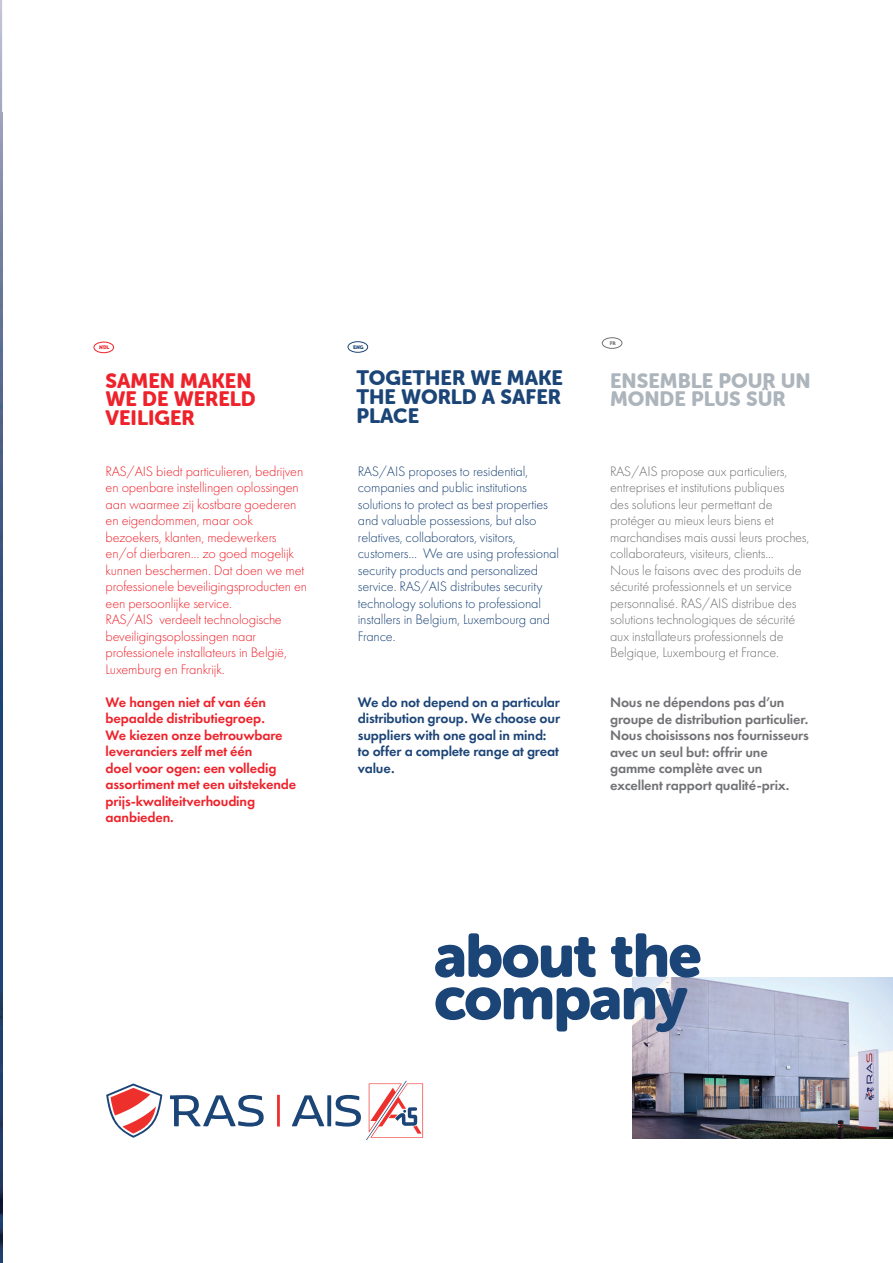
<style>
.page{position:relative;width:893px;height:1263px;background:#fff}
.page>*{position:absolute;margin:0;border:0;box-sizing:border-box;transform-origin:0 0}
.t1{font:60.9px "Museo Sans Rounded 900";letter-spacing:-.025em;color:#1b4477}
.t2{font:20.55px/18.8px "Museo Sans Rounded 900";color:#1b4477;text-align:justify}
.t3{font:20.55px/18.8px "Museo Sans Rounded 900";color:#ee222b}
.t4{font:20.55px/18.8px "Museo Sans Rounded 900";color:#adb5bc}
.t5{font:300 14.25px/16.5px "Futura PT";letter-spacing:-.01em;color:#ee222b}
.t6{font:300 14.25px/16.5px "Futura PT";letter-spacing:-.01em;color:#717275}
.t7{font:300 14.25px/16.5px "Futura PT";letter-spacing:-.01em;color:#1b4477}
.t8{font:600 14.25px/16.5px "Futura PT";letter-spacing:-.01em;color:#ee222b}
.t9{font:600 14.25px/16.5px "Futura PT";letter-spacing:-.01em;color:#717275}
.t10{font:600 14.25px/16.5px "Futura PT";letter-spacing:-.01em;color:#1b4477}
.t11{font:4.95px "Museo 900";color:#ee222b}
.t12{font:4.95px "Museo 900";color:#1b4477}
.t13{font:4.95px "Museo 900";color:#717275}
</style>
<div class="page">
<img style="left:0;top:112px;width:2px;height:1151px">
<div style="left:94px;top:342px;width:20px;height:11px;border:1px solid #ee222b;border-radius:50%"></div>
<div style="left:602px;top:337px;width:20px;height:12px;border:1px solid #717275;border-radius:50%"></div>
<svg style="left:106px;top:1083px;width:56px;height:55px"></svg>
<svg style="left:170px;top:1095px;width:94px;height:31px"></svg>
<svg style="left:292px;top:1095px;width:32px;height:31px"></svg>
<svg style="left:335px;top:1081px;width:88px;height:59px"></svg>
<svg style="left:327px;top:1095px;width:4px;height:31px"></svg>
<hr style="left:277px;top:1095px;width:3px;height:31px;background:#ee302d">
<img style="left:632px;top:978px;width:261px;height:161px">
<div style="left:348px;top:341px;width:20px;height:12px;border:1px solid #1b4477;border-radius:50%"></div>
<p class="t11" style="left:99px;top:345px;width:12px">NDL</p>
<h2 class="t3" style="left:106px;top:371px;width:152px">SAMEN MAKEN<br>WE DE WERELD<br>VEILIGER</h2>
<p class="t5" style="left:106px;top:463px;width:203px">RAS/AIS biedt particulieren, bedrijven en openbare instellingen oplossingen aan waarmee zij kostbare goederen en eigendommen, maar ook bezoekers, klanten, medewerkers en/of dierbaren… zo goed mogelijk kunnen beschermen. Dat doen we met professionele beveiligingsproducten en een persoonlijke service.<br>RAS/AIS verdeelt technologische beveiligingsoplossingen naar professionele installateurs in België, Luxemburg en Frankrijk.</p>
<p class="t8" style="left:106px;top:694px;width:192px">We hangen niet af van één bepaalde distributiegroep.<br>We kiezen onze betrouwbare leveranciers zelf met één<br>doel voor ogen: een volledig assortiment met een uitstekende prijs-kwaliteitverhouding aanbieden.</p>
<p class="t12" style="left:353px;top:344px;width:12px">ENG</p>
<h2 class="t2" style="left:356px;top:369px;width:208px">TOGETHER WE MAKE THE WORLD A SAFER PLACE</h2>
<p class="t7" style="left:358px;top:463px;width:203px">RAS/AIS proposes to residential, companies and public institutions solutions to protect as best properties and valuable possessions, but also relatives, collaborators, visitors, customers… We are using professional security products and personalized service. RAS/AIS distributes security technology solutions to professional installers in Belgium, Luxembourg and France.</p>
<p class="t10" style="left:358px;top:694px;width:204px">We do not depend on a particular distribution group. We choose our suppliers with one goal in mind: to offer a complete range at great value.</p>
<p class="t13" style="left:610px;top:340px;width:8px">FR</p>
<h2 class="t4" style="left:610px;top:371px;width:202px">ENSEMBLE POUR UN<br>MONDE PLUS SÛR</h2>
<p class="t6" style="left:610px;top:463px;width:201px">RAS/AIS propose aux particuliers, entreprises et institutions publiques<br>des solutions leur permettant de protéger au mieux leurs biens et marchandises mais aussi leurs proches, collaborateurs, visiteurs, clients...<br>Nous le faisons avec des produits de sécurité professionnels et un service personnalisé. RAS/AIS distribue des solutions technologiques de sécurité aux installateurs professionnels de Belgique, Luxembourg et France.</p>
<p class="t9" style="left:610px;top:694px;width:200px">Nous ne dépendons pas d’un groupe de distribution particulier.<br>Nous choisissons nos fournisseurs avec un seul but: offrir une gamme complète avec un excellent rapport qualité-prix.</p>
<h1 class="t1" style="left:434px;top:921px;width:269px">about the</h1>
<h1 class="t1" style="left:434px;top:963px;width:255px">company</h1>
</div>
